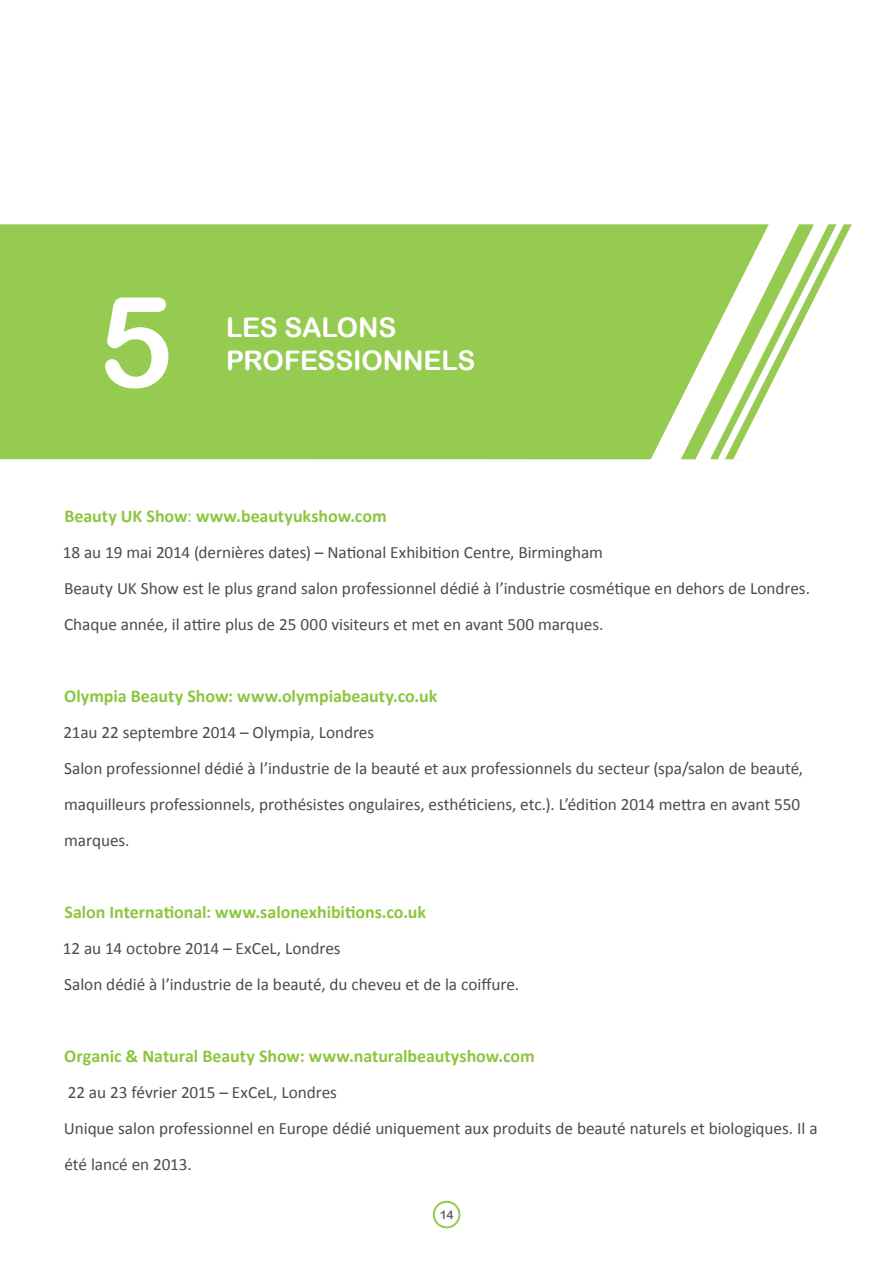
<style>
.page{position:relative;width:893px;height:1263px;background:#fff}
.page>*{position:absolute;margin:0;border:0;box-sizing:border-box;transform-origin:0 0}
.B_-_bodytext_w_0mm_s{font:126px "Arial Rounded MT Bold";color:#fff}
.T_-_new_main_title{font:27px "Arial Rounded MT Bold";color:#fff}
.t1{font:700 18px "Calibri";letter-spacing:-.005em;color:#8cc63f}
.t2{font:17.25px/36px "Calibri";letter-spacing:-.005em;color:#4b4c4d}
.t3{font:12px "Arial Rounded MT Bold";color:#636366}
.s1{font-weight:400}
</style>
<div class="page">
<div style="left:433px;top:1201px;width:27px;height:27px;border:1px solid #8bc63e;border-radius:50%"></div>
<div style="left:434px;top:1202px;width:25px;height:25px;border:1px solid #8bc63e;border-radius:50%"></div>
<svg style="left:0;top:224px;width:852px;height:235px;background:#a3d167"></svg>
<p class="B_-_bodytext_w_0mm_s" style="left:98px;top:268px;width:65px">5</p>
<p class="T_-_new_main_title" style="left:226px;top:312px;width:78px">LES SALONS</p>
<p class="T_-_new_main_title" style="left:226px;top:344px;width:93px">PROFESSIONNELS</p>
<p class="t1" style="left:64px;top:505px;width:324px">Beauty UK Show<span class="s1">:</span> www.beautyukshow.com</p>
<p class="t2" style="left:63px;top:533px;width:542px">18 au 19 mai 2014 (dernières dates) – National Exhibition Centre, Birmingham</p>
<p class="t2" style="left:64px;top:569px;width:747px">Beauty U K Show est le plus grand salon professionnel dédié à l’industrie cosmétique en dehors de Londres.<br>Chaque année, il attire plus de 25 000 visiteurs et met en avant 500 marques.</p>
<p class="t1" style="left:64px;top:685px;width:375px">Olympia Beauty Show: www.olympiabeauty.co.uk</p>
<p class="t2" style="left:63px;top:713px;width:312px">21au 22 septembre 2014 – Olympia, Londres</p>
<p class="t2" style="left:64px;top:749px;width:741px">Salon professionnel dédié à l’industrie de la beauté et aux professionnels du secteur (spa/salon de beauté, maquilleurs professionnels, prothésistes ongulaires, esthéticiens, etc.). L’édition 2014 mettra en avant 550 marques.</p>
<p class="t1" style="left:64px;top:901px;width:363px">Salon International: www.salonexhibitions.co.uk</p>
<p class="t2" style="left:63px;top:929px;width:279px">12 au 14 octobre 2014 – ExCeL, Londres</p>
<p class="t2" style="left:64px;top:965px;width:456px">Salon dédié à l’industrie de la beauté, du cheveu et de la coiffure.</p>
<p class="t1" style="left:64px;top:1045px;width:472px">Organic &amp; Natural Beauty Show: www.naturalbeautyshow.com</p>
<p class="t2" style="left:68px;top:1073px;width:271px">22 au 23 février 2015 – ExCeL, Londres</p>
<p class="t2" style="left:64px;top:1109px;width:755px">U nique salon professionnel en Europe dédié uniquement aux produits de beauté naturels et biologiques. I l a été lancé en 2013.</p>
<p class="t3" style="left:440px;top:1207px;width:8px">14</p>
</div>
